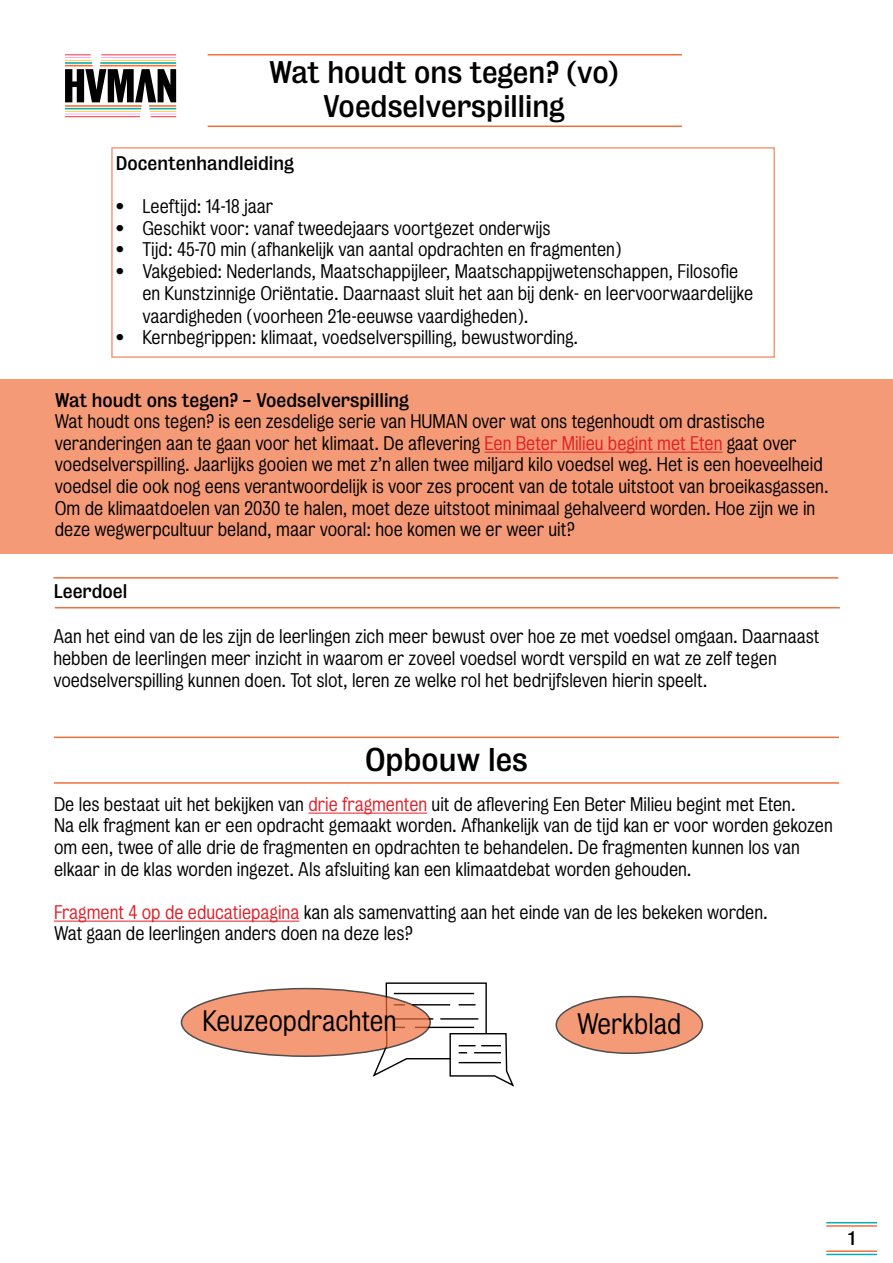
<style>
.page{position:relative;width:893px;height:1263px;background:#fff}
.page>*{position:absolute;margin:0;border:0;box-sizing:border-box;transform-origin:0 0}
.t1{font:30px "Bureau Grot";color:#000}
.t2{font:28.5px/34.2px "Bureau Grot";color:#000;text-align:center}
.t3{font:300 27px "Bureau Grot";color:#000}
.t4{font:300 18px/21.6px "Bureau Grot";color:#000}
.t5{font:18px "Bureau Grot";color:#000}
.s1{color:#e12028}
.s2{color:#e12129}
</style>
<div class="page">
<hr style="left:826px;top:1225px;width:51px;height:2px;background:#f06f3b">
<hr style="left:826px;top:1254px;width:51px;height:1px;background:#00b0bf">
<hr style="left:826px;top:1222px;width:51px;height:1px;background:#00b0bf">
<hr style="left:826px;top:1250px;width:51px;height:2px;background:#f06f3b">
<hr style="left:208px;top:54px;width:474px;height:2px;background:#f06f3b">
<hr style="left:208px;top:126px;width:474px;height:1px;background:#f06f3b">
<svg style="left:65px;top:54px;width:111px;height:48px"></svg>
<hr style="left:65px;top:114px;width:75px;height:1px;background:#ff91ff">
<hr style="left:65px;top:111px;width:76px;height:1px;background:#ffc800">
<hr style="left:65px;top:108px;width:76px;height:1px;background:#00b0bf">
<hr style="left:65px;top:105px;width:77px;height:2px;background:#ff6e28">
<hr style="left:149px;top:105px;width:27px;height:2px;background:#ff6e28">
<hr style="left:65px;top:116px;width:75px;height:1px;background:#f00">
<svg style="left:149px;top:108px;width:27px;height:9px"></svg>
<div style="left:0;top:379px;width:893px;height:175px;background:#f49a76"></div>
<hr style="left:485px;top:452px;width:237px;height:1px;background:#e12028">
<hr style="left:53px;top:577px;width:785px;height:2px;background:#f06f3b">
<hr style="left:55px;top:607px;width:785px;height:1px;background:#f06f3b">
<hr style="left:308px;top:813px;width:119px;height:1px;background:#e12129">
<hr style="left:54px;top:921px;width:245px;height:1px;background:#e12129">
<hr style="left:54px;top:737px;width:785px;height:1px;background:#f06f3b">
<hr style="left:54px;top:782px;width:785px;height:2px;background:#f06f3b">
<svg style="left:371px;top:982px;width:144px;height:105px"></svg>
<hr style="left:459px;top:1062px;width:42px;height:1px;background:#000">
<div style="left:181px;top:988px;width:249px;height:68px;background:#f49a76;border-radius:50%"></div>
<div style="left:181px;top:988px;width:250px;height:69px;border:2px solid #000;border-radius:50%"></div>
<div style="left:556px;top:996px;width:146px;height:57px;background:#f49a76;border-radius:50%"></div>
<div style="left:555px;top:996px;width:148px;height:58px;border:2px solid #000;border-radius:50%"></div>
<h2 class="t2" style="left:269px;top:55px;width:352px">Wat houdt ons tegen? (vo)<br>Voedselverspilling</h2>
<p class="t5" style="left:115px;top:152px;width:180px">Docentenhandleiding</p>
<p class="t4" style="left:115px;top:196px;width:159px">• Leeftijd: 14-18 jaar</p>
<p class="t4" style="left:115px;top:217px;width:437px">• Geschikt voor: vanaf tweedejaars voortgezet onderwijs</p>
<p class="t4" style="left:115px;top:239px;width:508px">• Tijd: 45-70 min (afhankelijk van aantal opdrachten en fragmenten)</p>
<p class="t4" style="left:142px;top:260px;width:612px;line-height:22.5px;text-indent:-27px">• Vakgebied: Nederlands, Maatschappijleer, Maatschappijwetenschappen, Filosofie en Kunstzinnige Oriëntatie. Daarnaast sluit het aan bij denk- en leervoorwaardelijke vaardigheden (voorheen 21e-eeuwse vaardigheden).</p>
<p class="t4" style="left:115px;top:327px;width:464px">• Kernbegrippen: klimaat, voedselverspilling, bewustwording.</p>
<p class="t5" style="left:55px;top:389px;width:356px">Wat houdt ons tegen? - Voedselverspilling</p>
<p class="t4" style="left:55px;top:411px;width:775px">Wat houdt ons tegen? is een zesdelige serie van HUMAN over wat ons tegenhoudt om drastische veranderingen aan te gaan voor het klimaat. De aflevering <span class="s1">Een Beter Milieu begint met Eten</span> gaat over voedselverspilling. Jaarlijks gooien we met z’n allen twee miljard kilo voedsel weg. Het is een hoeveelheid voedsel die ook nog eens verantwoordelijk is voor zes procent van de totale uitstoot van broeikasgassen.<br>Om de klimaatdoelen van 2030 te halen, moet deze uitstoot minimaal gehalveerd worden. Hoe zijn we in deze wegwerpcultuur beland, maar vooral: hoe komen we er weer uit?</p>
<p class="t5" style="left:53px;top:581px;width:75px">Leerdoel</p>
<p class="t4" style="left:53px;top:626px;width:768px;line-height:22px">Aan het eind van de les zijn de leerlingen zich meer bewust over hoe ze met voedsel omgaan. Daarnaast hebben de leerlingen meer inzicht in waarom er zoveel voedsel wordt verspild en wat ze zelf tegen voedselverspilling kunnen doen. Tot slot, leren ze welke rol het bedrijfsleven hierin speelt.</p>
<h1 class="t1" style="left:365px;top:741px;width:164px">Opbouw les</h1>
<p class="t4" style="left:54px;top:793px;width:780px">De les bestaat uit het bekijken van <span class="s2">drie fragmenten</span> uit de aflevering Een Beter Milieu begint met Eten.<br>Na elk fragment kan er een opdracht gemaakt worden. Afhankelijk van de tijd kan er voor worden gekozen om een, twee of alle drie de fragmenten en opdrachten te behandelen. De fragmenten kunnen los van elkaar in de klas worden ingezet. Als afsluiting kan een klimaatdebat worden gehouden.</p>
<p class="t4" style="left:54px;top:901px;width:715px"><span class="s2">Fragment 4 op de educatiepagina</span> kan als samenvatting aan het einde van de les bekeken worden.<br>Wat gaan de leerlingen anders doen na deze les?</p>
<h3 class="t3" style="left:203px;top:1005px;width:196px">Keuzeopdrachten</h3>
<h3 class="t3" style="left:577px;top:1009px;width:106px">Werkblad</h3>
<p class="t5" style="left:848px;top:1228px;width:9px">1</p>
</div>
